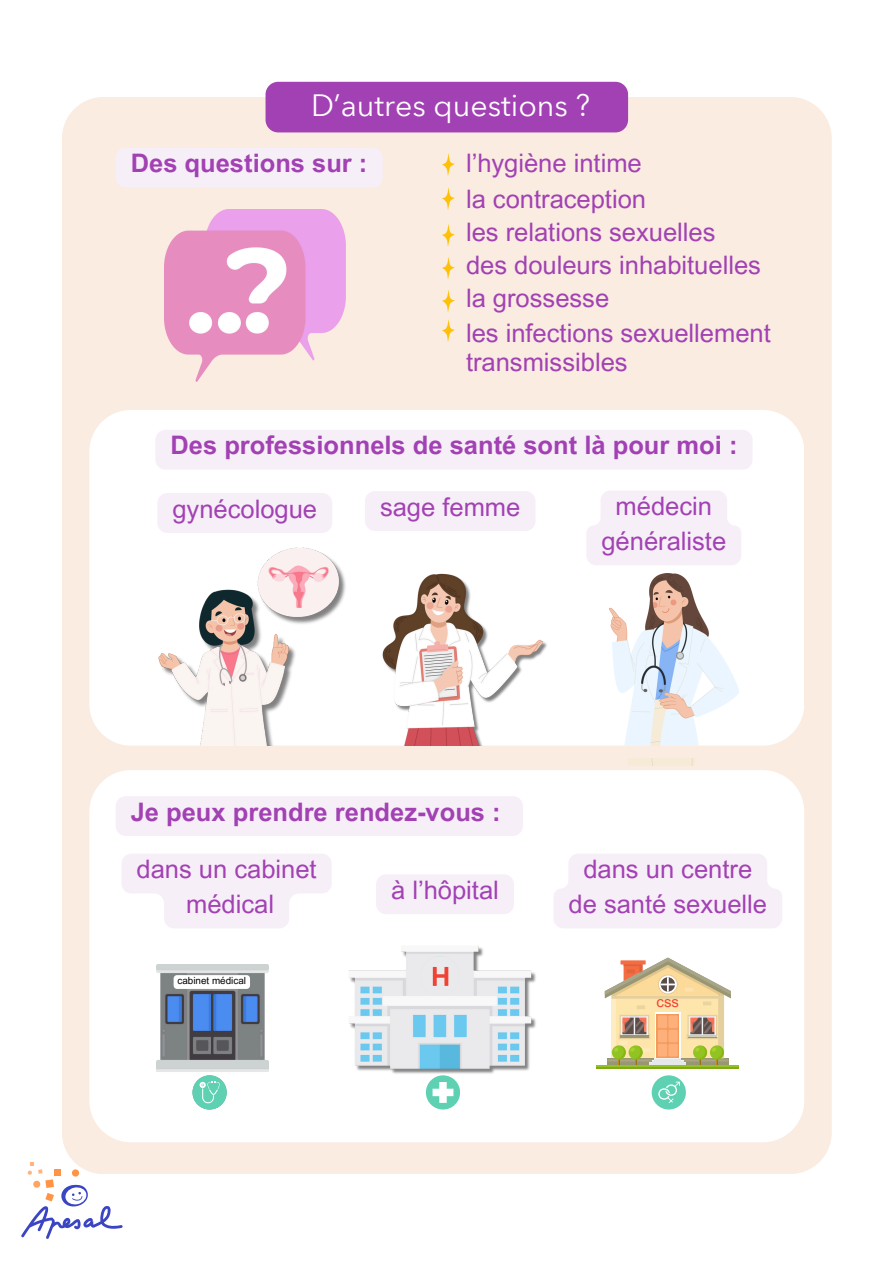
<style>
.page{position:relative;width:894px;height:1264px;background:#fff}
.page>*{position:absolute;margin:0;border:0;box-sizing:border-box;transform-origin:0 0}
.t1{font:30.3px "Avenir Next Arabic";color:#fff}
.t2{font:25.5px/34.8px "Arial MT Pro";color:#a241b3;text-align:center}
.t3{font:700 25.5px "Arial MT Pro";color:#a241b3}
.t4{font:15px "Arial MT Pro";color:#f04333}
.t5{font:9.9px "Arial MT Pro";color:#000}
</style>
<div class="page">
<div style="left:62px;top:97px;width:769px;height:1076px;background:#faece1"></div>
<svg style="left:89px;top:770px;width:715px;height:372px"></svg>
<img style="left:347px;top:945px;width:192px;height:130px">
<svg style="left:426px;top:1075px;width:33px;height:34px"></svg>
<div style="left:420px;top:956px;width:39px;height:38px;background:#eaeaed;border-radius:50%"></div>
<svg style="left:432px;top:967px;width:16px;height:18px"></svg>
<svg style="left:442px;top:153px;width:12px;height:23px"></svg>
<svg style="left:442px;top:187px;width:12px;height:22px"></svg>
<svg style="left:442px;top:224px;width:12px;height:22px"></svg>
<svg style="left:442px;top:257px;width:12px;height:22px"></svg>
<svg style="left:442px;top:290px;width:12px;height:22px"></svg>
<svg style="left:442px;top:319px;width:12px;height:22px"></svg>
<svg style="left:89px;top:410px;width:715px;height:335px"></svg>
<img style="left:382px;top:574px;width:167px;height:172px">
<img style="left:156px;top:547px;width:209px;height:199px">
<img style="left:609px;top:574px;width:129px;height:191px">
<div style="left:156px;top:746px;width:587px;height:11px;background:#faece1"></div>
<hr style="left:596px;top:1064px;width:142px;height:3px;background:#91c422">
<hr style="left:596px;top:1067px;width:142px;height:1px;background:#82a818">
<svg style="left:604px;top:957px;width:126px;height:108px"></svg>
<div style="left:651px;top:1075px;width:34px;height:34px;background:#5ed1b3;border-radius:50%"></div>
<svg style="left:658px;top:1081px;width:21px;height:21px"></svg>
<img style="left:156px;top:964px;width:113px;height:133px">
<div style="left:192px;top:1075px;width:34px;height:34px;background:#5ed1b3;border-radius:50%"></div>
<svg style="left:199px;top:1081px;width:21px;height:22px"></svg>
<svg style="left:173px;top:975px;width:77px;height:13px"></svg>
<img style="left:164px;top:209px;width:182px;height:173px">
<svg style="left:21px;top:1162px;width:102px;height:76px"></svg>
<div style="left:116px;top:796px;width:407px;height:40px;background:#f7eff8;border-radius:10px"></div>
<svg style="left:121px;top:853px;width:211px;height:75px"></svg>
<div style="left:376px;top:874px;width:138px;height:40px;background:#f7eff8;border-radius:10px"></div>
<svg style="left:553px;top:853px;width:229px;height:75px"></svg>
<div style="left:265px;top:82px;width:363px;height:50px;background:#a241b3;border-radius:13px"></div>
<div style="left:116px;top:148px;width:266px;height:39px;background:#f7eff8;border-radius:10px"></div>
<div style="left:155px;top:430px;width:597px;height:39px;background:#f7eff8;border-radius:10px"></div>
<div style="left:157px;top:493px;width:175px;height:40px;background:#f7eff8;border-radius:10px"></div>
<div style="left:365px;top:491px;width:170px;height:40px;background:#f7eff8;border-radius:10px"></div>
<svg style="left:586px;top:490px;width:155px;height:75px"></svg>
<p class="t1" style="left:311px;top:87px;width:280px">D’autres questions ?</p>
<p class="t3" style="left:131px;top:154px;width:238px">Des questions sur :</p>
<p class="t2" style="left:466px;top:185px;width:181px">la contraception</p>
<h3 class="t2" style="left:466px;top:149px;width:177px">l’hygiène intime</h3>
<h2 class="t2" style="left:466px;top:218px;width:251px">les relations sexuelles</h2>
<h3 class="t2" style="left:466px;top:251px;width:296px">des douleurs inhabituelles</h3>
<h3 class="t2" style="left:466px;top:284px;width:145px">la grossesse</h3>
<h3 class="t2" style="left:466px;top:321px;width:306px;line-height:29.2px;text-align:left">les infections sexuellement transmissibles</h3>
<p class="t3" style="left:170px;top:436px;width:568px">Des professionnels de santé sont là pour moi :</p>
<p class="t2" style="left:172px;top:494px;width:146px">gynécologue</p>
<p class="t2" style="left:380px;top:492px;width:142px">sage femme</p>
<h2 class="t2" style="left:601px;top:492px;width:126px">médecin généraliste</h2>
<p class="t3" style="left:131px;top:802px;width:371px">Je peux prendre rendez-vous :</p>
<p class="t2" style="left:136px;top:854px;width:181px">dans un cabinet médical</p>
<p class="t2" style="left:391px;top:875px;width:109px">à l’hôpital</p>
<h2 class="t5" style="left:177px;top:976px;width:70px">cabinet médical</h2>
<p class="t2" style="left:568px;top:854px;width:200px">dans un centre de santé sexuelle</p>
<h1 class="t4" style="left:656px;top:995px;width:24px">css</h1>
</div>
